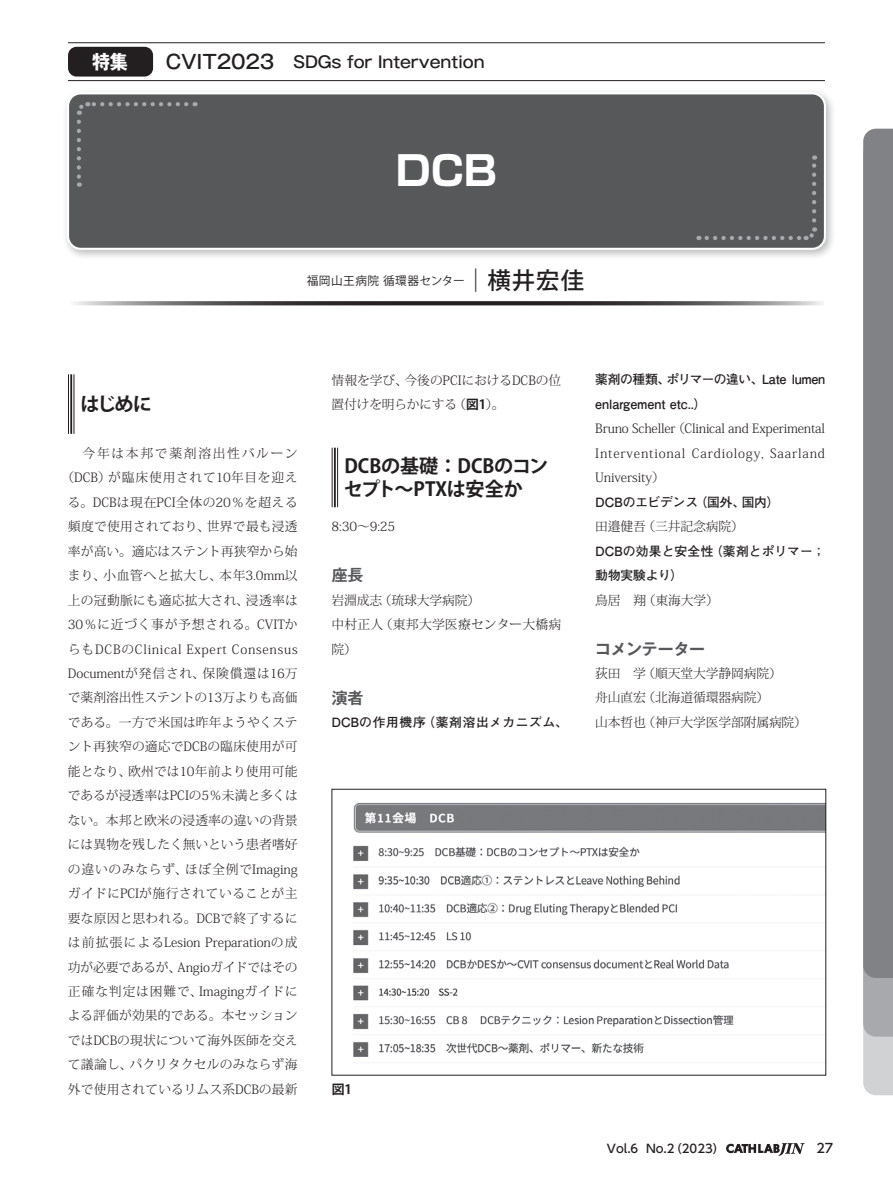
<style>
.page{position:relative;width:893px;height:1191px;background:#fff}
.page>*{position:absolute;margin:0;border:0;box-sizing:border-box;transform-origin:0 0}
.t1{font:700 40.35px "Shin Go Pr 6 N";color:#fff}
.t2{font:700 19.2px/23.4px "Koz Go Pro";letter-spacing:-.01em;color:#231f20}
.t3{font:700 19.2px "Gothic MB101 Pro";color:#fff;scale:.95 1}
.t4{font:500 15.9px "Gothic MB101 Pro";letter-spacing:-.01em;color:#231f20}
.t5{font:700 15.9px "Gothic MB101 Pro De";letter-spacing:-.015em;color:#57585a}
.t6{font:700 12.9px "Koz Go Pro";color:#231f20}
.t7{font:300 12.75px/24.5px "Koz Min Pr 6 N";letter-spacing:.005em;color:#231f20}
.t8{font:700 12.75px/24.5px "Futo Go B101 Pr 6";letter-spacing:-.01em;color:#231f20}
.t9{font:700 12.75px "Futo Go B101 Pr 6";letter-spacing:.05em;color:#231f20}
.t10{font:500 12.75px "UD Shin Go NT Pro";color:#231f20}
.t11{font:11.7px "Koz Go Pro";letter-spacing:.04em;color:#231f20}
.t12{font:500 11.7px "UD Shin Go NT Pro";color:#231f20}
.s1{font-size:19.2px}
.s2{font-size:23.4px}
.s3{font-weight:500;font-size:23.4px}
.s4{font-family:"Koz Go Pro";font-weight:700}
</style>
<div class="page">
<svg style="left:863px;top:129px;width:30px;height:966px;background:#88898c"></svg>
<svg style="left:726px;top:1143px;width:79px;height:12px"></svg>
<div style="left:68px;top:47px;width:85px;height:30px;background:#231f20;border-radius:9px"></div>
<hr style="left:73px;top:374px;width:1px;height:60px;background:#231f20">
<hr style="left:70px;top:374px;width:2px;height:60px;background:#231f20">
<hr style="left:68px;top:374px;width:1px;height:60px;background:#231f20">
<hr style="left:337px;top:448px;width:1px;height:59px;background:#231f20">
<hr style="left:334px;top:448px;width:2px;height:59px;background:#231f20">
<hr style="left:332px;top:448px;width:1px;height:59px;background:#231f20">
<svg style="left:73px;top:301px;width:750px;height:4px;background:#5c595a"></svg>
<div style="left:62px;top:88px;width:774px;height:172px;background:#231f20;opacity:.3"></div>
<div style="left:68px;top:93px;width:757px;height:156px;background:#57585a;border-radius:13px"></div>
<div style="left:67px;top:92px;width:759px;height:158px;border:2px solid #fff;border-radius:13px"></div>
<svg style="left:76px;top:102px;width:110px;height:13px"></svg>
<svg style="left:77px;top:122px;width:4px;height:65px"></svg>
<svg style="left:707px;top:227px;width:111px;height:13px"></svg>
<svg style="left:812px;top:155px;width:4px;height:65px"></svg>
<img style="left:353px;top:802px;width:471px;height:255px">
<div style="left:332px;top:789px;width:494px;height:286px;border:1px solid #231f20"></div>
<h2 class="t3" style="left:92px;top:46px;width:39px">特集</h2>
<p class="t4" style="left:166px;top:48px;width:320px"><span class="s1">CVIT2023　</span>SDGs for Intervention</p>
<h1 class="t1" style="left:396px;top:139px;width:102px">DCB</h1>
<p class="t11" style="left:307px;top:273px;width:279px">福岡山王病院 循環器センター<span class="s2">│</span><span class="s3">横井宏佳</span></p>
<h2 class="t2" style="left:80px;top:394px;width:73px">はじめに</h2>
<p class="t7" style="left:61px;top:441px;width:238px;text-align:center">　今年は本邦で薬剤溶出性バルーン（DCB）が臨床使用されて10年目を迎える。DCBは現在PCI全体の20％を超える頻度で使用されており、世界で最も浸透率が高い。適応はステント再狭窄から始まり、小血管へと拡大し、本年3.0mm以上の冠動脈にも適応拡大され、浸透率は<br>30％に近づく事が予想される。CVITからもDCBのClinical Expert Consensus<br>Documentが発信され、保険償還は16万で薬剤溶出性ステントの13万よりも高価である。一方で米国は昨年ようやくステント再狭窄の適応でDCBの臨床使用が可能となり、欧州では10年前より使用可能であるが浸透率はPCIの5％未満と多くはない。本邦と欧米の浸透率の違いの背景には異物を残したく無いという患者嗜好の違いのみならず、ほぼ全例でImagingガイドにPCIが施行されていることが主要な原因と思われる。DCBで終了するには前拡張によるLesion Preparationの成功が必要であるが、Angioガイドではその正確な判定は困難で、Imagingガイドによる評価が効果的である。本セッションではDCBの現状について海外医師を交えて議論し、パクリタクセルのみならず海外で使用されているリムス系DCBの最新</p>
<p class="t7" style="left:332px;top:368px;width:231px">情報を学び、今後のPCIにおけるDCBの位置付けを明らかにする（<span class="s4">図1</span>）。</p>
<h2 class="t2" style="left:344px;top:455px;width:206px">DCBの基礎：DCBのコンセプト～PTXは安全か</h2>
<p class="t7" style="left:332px;top:514px;width:65px">8:30～9:25</p>
<p class="t5" style="left:332px;top:562px;width:33px">座長</p>
<p class="t7" style="left:332px;top:588px;width:231px">岩淵成志（琉球大学病院）<br>中村正人（東邦大学医療センター大橋病院）</p>
<p class="t5" style="left:332px;top:684px;width:33px">演者</p>
<p class="t9" style="left:332px;top:712px;width:238px">DCBの作用機序（薬剤溶出メカニズム、</p>
<p class="t6" style="left:332px;top:1080px;width:22px">図1</p>
<p class="t8" style="left:595px;top:367px;width:231px">薬剤の種類、ポリマーの違い、Late lumen enlargement etc..）</p>
<p class="t7" style="left:595px;top:417px;width:231px;text-align:justify">Bruno Scheller（Clinical and Experimental Interventional Cardiology, Saarland University）</p>
<p class="t8" style="left:595px;top:489px;width:186px">DCBのエビデンス（国外、国内）</p>
<p class="t7" style="left:595px;top:514px;width:150px">田邉健吾（三井記念病院）</p>
<p class="t8" style="left:595px;top:538px;width:231px">DCBの効果と安全性（薬剤とポリマー；動物実験より）</p>
<p class="t7" style="left:595px;top:588px;width:125px">鳥居　翔（東海大学）</p>
<p class="t5" style="left:595px;top:635px;width:111px">コメンテーター</p>
<p class="t7" style="left:595px;top:661px;width:213px">荻田　学（順天堂大学静岡病院）<br>舟山直宏（北海道循環器病院）<br>山本哲也（神戸大学医学部附属病院）</p>
<p class="t12" style="left:607px;top:1139px;width:119px">Vol.6 No.2（2023）</p>
<p class="t10" style="left:816px;top:1138px;width:18px">27</p>
</div>
